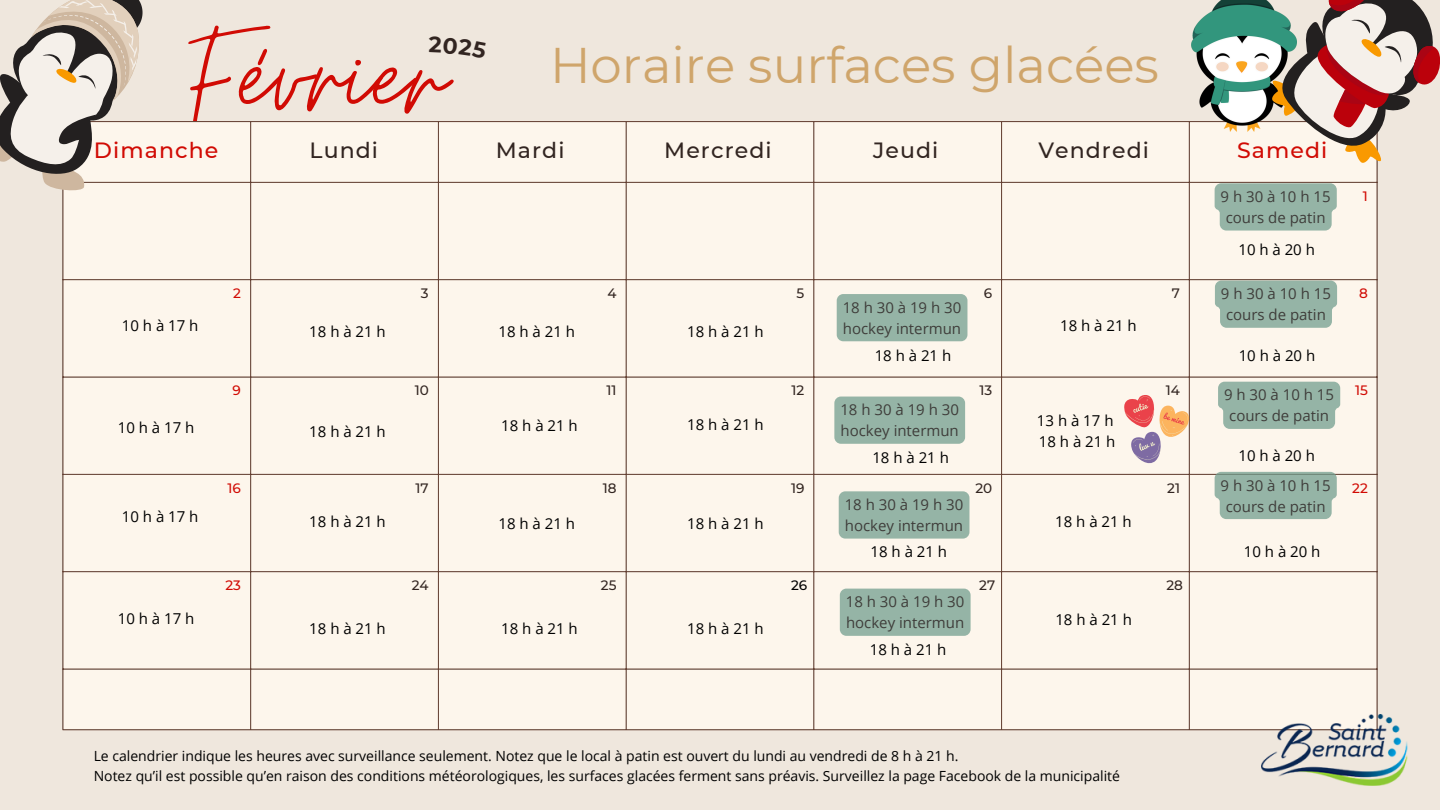
<style>
.page{position:relative;width:1440px;height:810px;background:#efe7dd}
.page>*{position:absolute;margin:0;border:0;box-sizing:border-box;transform-origin:0 0}
.t1{font:150.8px "Moon Time";color:#d10b04}
.t2{font:50px "Montserrat";color:#cfa56b}
.t3{font:500 22px "Montserrat";letter-spacing:.05em;color:#322521}
.t4{font:500 22px "Montserrat";letter-spacing:.05em;color:#d10b04}
.t5{font:15px/21px "Open Sans";color:#000;text-align:center}
.t6{font:14px "Open Sans";color:#000}
.t7{font:500 13.6px "Montserrat";color:#322521}
.t8{font:500 13.6px "Montserrat";color:#d10b04}
.t9{font:500 13.6px "Montserrat";color:#000}
</style>
<div class="page">
<div style="left:64px;top:122px;width:1313px;height:607px;background:#fdf6ec"></div>
<hr style="left:63px;top:122px;width:1px;height:607px;background:#643f31">
<hr style="left:250px;top:122px;width:1px;height:607px;background:#643f31">
<hr style="left:438px;top:122px;width:1px;height:607px;background:#643f31">
<hr style="left:626px;top:122px;width:1px;height:607px;background:#643f31">
<hr style="left:813px;top:122px;width:1px;height:607px;background:#643f31">
<hr style="left:1001px;top:122px;width:1px;height:607px;background:#643f31">
<hr style="left:1189px;top:122px;width:1px;height:607px;background:#643f31">
<hr style="left:1377px;top:122px;width:1px;height:607px;background:#643f31">
<hr style="left:63px;top:121px;width:1314px;height:1px;background:#643f31">
<hr style="left:63px;top:182px;width:1314px;height:1px;background:#643f31">
<hr style="left:63px;top:279px;width:1314px;height:1px;background:#643f31">
<hr style="left:63px;top:377px;width:1314px;height:1px;background:#643f31">
<hr style="left:63px;top:474px;width:1314px;height:1px;background:#643f31">
<hr style="left:63px;top:571px;width:1314px;height:1px;background:#643f31">
<hr style="left:63px;top:669px;width:1314px;height:1px;background:#643f31">
<hr style="left:63px;top:729px;width:1314px;height:1px;background:#643f31">
<div style="left:1218px;top:382px;width:122px;height:47px;background:#95b4a6"></div>
<svg style="left:1215px;top:183px;width:122px;height:48px;background:#9bb7aa"></svg>
<svg style="left:1124px;top:395px;width:67px;height:73px"></svg>
<svg style="left:0;top:0;width:162px;height:202px"></svg>
<img style="left:1192px;top:0;width:65px;height:131px">
<svg style="left:1257px;top:0;width:183px;height:176px"></svg>
<img style="left:1262px;top:715px;width:146px;height:70px">
<div style="left:837px;top:294px;width:130px;height:47px;background:#95b4a6;border-radius:7px"></div>
<div style="left:834px;top:397px;width:131px;height:47px;background:#95b4a6;border-radius:7px"></div>
<div style="left:839px;top:491px;width:130px;height:48px;background:#95b4a6;border-radius:7px"></div>
<div style="left:840px;top:589px;width:131px;height:47px;background:#95b4a6;border-radius:7px"></div>
<svg style="left:1215px;top:472px;width:122px;height:47px;background:#98b5a7"></svg>
<div style="left:1215px;top:281px;width:122px;height:47px;background:#95b4a6"></div>
<svg style="left:186px;top:121px;width:132px;height:3px"></svg>
<p class="t1" style="left:310px;top:-19px;width:38px">r</p>
<p class="t2" style="left:550px;top:34px;width:611px">Horaire surfaces glacées</p>
<p class="t4" style="left:94px;top:136px;width:126px">Dimanche</p>
<p class="t4" style="left:1237px;top:136px;width:92px">Samedi</p>
<p class="t3" style="left:310px;top:136px;width:70px">Lundi</p>
<p class="t3" style="left:496px;top:136px;width:70px">Mardi</p>
<p class="t3" style="left:664px;top:136px;width:109px">Mercredi</p>
<p class="t3" style="left:873px;top:136px;width:67px">Jeudi</p>
<p class="t3" style="left:1038px;top:136px;width:112px">Vendredi</p>
<p class="t5" style="left:1221px;top:186px;width:111px">9 h 30 à 10 h 15 cours de patin</p>
<p class="t5" style="left:1238px;top:239px;width:78px">10 h à 20 h</p>
<p class="t5" style="left:122px;top:315px;width:78px">10 h à 17 h</p>
<p class="t8" style="left:233px;top:285px;width:9px">2</p>
<p class="t5" style="left:309px;top:320px;width:78px">18 h à 21 h</p>
<p class="t7" style="left:421px;top:285px;width:9px">3</p>
<p class="t5" style="left:499px;top:320px;width:78px">18 h à 21 h</p>
<p class="t7" style="left:607px;top:285px;width:11px">4</p>
<p class="t5" style="left:687px;top:320px;width:78px">18 h à 21 h</p>
<h3 class="t7" style="left:797px;top:285px;width:9px">5</h3>
<p class="t5" style="left:843px;top:296px;width:120px;text-align:left">18 h 30 à 19 h 30 hockey intermun</p>
<p class="t7" style="left:984px;top:285px;width:10px">6</p>
<p class="t5" style="left:1060px;top:315px;width:78px">18 h à 21 h</p>
<h3 class="t7" style="left:1172px;top:285px;width:10px">7</h3>
<p class="t5" style="left:1221px;top:283px;width:111px">9 h 30 à 10 h 15 cours de patin</p>
<p class="t5" style="left:875px;top:344px;width:78px">18 h à 21 h</p>
<p class="t5" style="left:1239px;top:345px;width:78px">10 h à 20 h</p>
<p class="t5" style="left:118px;top:416px;width:78px">10 h à 17 h</p>
<p class="t8" style="left:233px;top:382px;width:10px">9</p>
<p class="t5" style="left:309px;top:420px;width:78px">18 h à 21 h</p>
<p class="t7" style="left:415px;top:382px;width:16px">10</p>
<p class="t5" style="left:501px;top:415px;width:78px">18 h à 21 h</p>
<p class="t7" style="left:607px;top:382px;width:12px">11</p>
<p class="t5" style="left:687px;top:414px;width:78px">18 h à 21 h</p>
<p class="t7" style="left:792px;top:382px;width:14px">12</p>
<p class="t5" style="left:840px;top:399px;width:120px;text-align:left">18 h 30 à 19 h 30 hockey intermun</p>
<p class="t7" style="left:979px;top:382px;width:14px">13</p>
<p class="t5" style="left:1037px;top:410px;width:78px">13 h à 17 h</p>
<p class="t5" style="left:1039px;top:431px;width:78px">18 h à 21 h</p>
<p class="t7" style="left:1166px;top:382px;width:16px">14</p>
<p class="t5" style="left:1224px;top:384px;width:111px">9 h 30 à 10 h 15 cours de patin</p>
<p class="t5" style="left:872px;top:447px;width:78px">18 h à 21 h</p>
<p class="t5" style="left:1238px;top:445px;width:78px">10 h à 20 h</p>
<p class="t5" style="left:122px;top:506px;width:78px">10 h à 17 h</p>
<p class="t8" style="left:228px;top:480px;width:15px">16</p>
<p class="t5" style="left:309px;top:510px;width:78px">18 h à 21 h</p>
<p class="t7" style="left:416px;top:480px;width:15px">17</p>
<p class="t5" style="left:499px;top:512px;width:78px">18 h à 21 h</p>
<p class="t7" style="left:603px;top:480px;width:15px">18</p>
<p class="t5" style="left:687px;top:512px;width:78px">18 h à 21 h</p>
<p class="t7" style="left:791px;top:480px;width:15px">19</p>
<p class="t5" style="left:845px;top:494px;width:120px;text-align:left">18 h 30 à 19 h 30 hockey intermun</p>
<p class="t7" style="left:975px;top:480px;width:18px">20</p>
<p class="t5" style="left:1055px;top:511px;width:78px">18 h à 21 h</p>
<h3 class="t7" style="left:1167px;top:480px;width:14px">21</h3>
<p class="t5" style="left:1221px;top:474px;width:111px">9 h 30 à 10 h 15 cours de patin</p>
<p class="t5" style="left:871px;top:541px;width:78px">18 h à 21 h</p>
<p class="t5" style="left:1244px;top:541px;width:78px">10 h à 20 h</p>
<h3 class="t8" style="left:225px;top:577px;width:17px">23</h3>
<p class="t7" style="left:412px;top:577px;width:18px">24</p>
<p class="t7" style="left:601px;top:577px;width:17px">25</p>
<p class="t9" style="left:791px;top:577px;width:18px">26</p>
<p class="t7" style="left:979px;top:577px;width:17px">27</p>
<p class="t7" style="left:1167px;top:577px;width:18px">28</p>
<p class="t5" style="left:118px;top:607px;width:78px">10 h à 17 h</p>
<p class="t5" style="left:309px;top:618px;width:78px">18 h à 21 h</p>
<p class="t5" style="left:501px;top:618px;width:78px">18 h à 21 h</p>
<p class="t5" style="left:687px;top:618px;width:78px">18 h à 21 h</p>
<p class="t5" style="left:846px;top:591px;width:120px;text-align:left">18 h 30 à 19 h 30 hockey intermun</p>
<p class="t5" style="left:1055px;top:609px;width:78px">18 h à 21 h</p>
<p class="t5" style="left:870px;top:639px;width:78px">18 h à 21 h</p>
<p class="t8" style="left:1363px;top:188px;width:7px">1</p>
<h3 class="t8" style="left:1359px;top:285px;width:10px">8</h3>
<p class="t8" style="left:1355px;top:382px;width:14px">15</p>
<h3 class="t8" style="left:1352px;top:480px;width:17px">22</h3>
<p class="t6" style="left:94px;top:746px;width:866px">Le calendrier indique les heures avec surveillance seulement. Notez que le local à patin est ouvert du lundi au vendredi de 8 h à 21 h.</p>
<p class="t6" style="left:94px;top:766px;width:1028px">Notez qu’il est possible qu’en raison des conditions météorologiques, les surfaces glacées ferment sans préavis. Surveillez la page Facebook de la municipalité</p>
</div>
